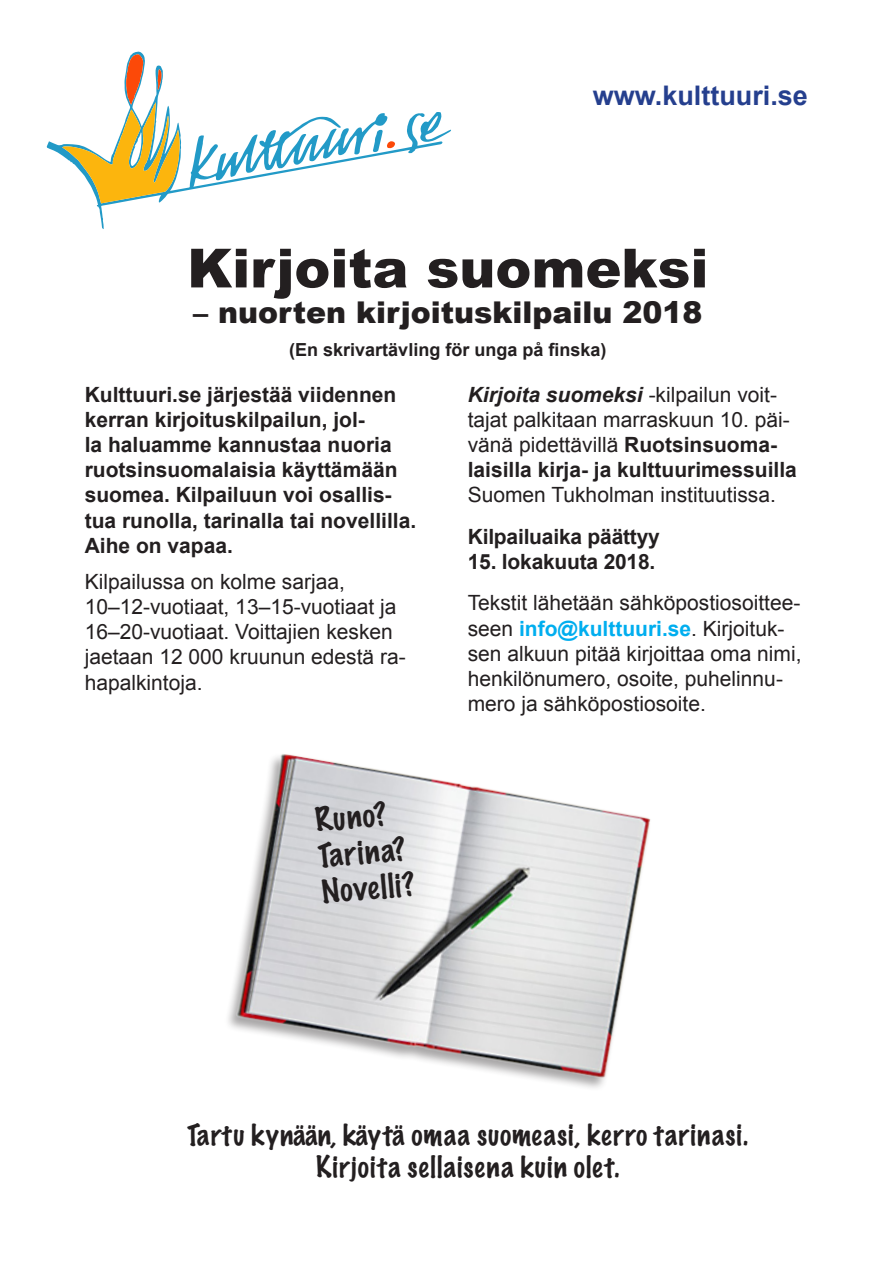
<style>
.page{position:relative;width:893px;height:1263px;background:#fff}
.page>*{position:absolute;margin:0;border:0;box-sizing:border-box;transform-origin:0 0}
.Allmänt_styckeformat{font:900 54px "Arial";color:#231f20}
.Allmänt_styckeformat-2{font:900 30px "Arial";color:#231f20}
.Allmänt_styckeformat-3{font:100 30px "Marker Felt";color:#231f20}
.Allmänt_styckeformat-4{font:100 27px "Marker Felt";letter-spacing:.045em;color:#231f20}
.Allmänt_styckeformat-5{font:700 27px "Arial";color:#253f8e}
.t1{font:21px/25.2px "Arial";color:#231f20}
.Allmänt_styckeformat-6{font:700 21px/25.2px "Arial";color:#231f20}
.Allmänt_styckeformat-7{font:700 18px "Arial";color:#231f20}
.s1{font-weight:700;font-style:italic}
.s2{font-weight:700}
.s3{font-weight:700;color:#00aeef}
</style>
<div class="page">
<svg style="left:46px;top:51px;width:397px;height:178px"></svg>
<svg style="left:420px;top:112px;width:31px;height:30px"></svg>
<svg style="left:373px;top:130px;width:22px;height:22px"></svg>
<svg style="left:62px;top:54px;width:118px;height:149px"></svg>
<img style="left:232px;top:754px;width:419px;height:331px">
<p class="Allmänt_styckeformat-5" style="left:593px;top:77px;width:217px">www.kulttuuri.se</p>
<p class="Allmänt_styckeformat" style="left:187px;top:229px;width:523px">Kirjoita suomeksi</p>
<p class="Allmänt_styckeformat-2" style="left:193px;top:291px;width:511px">– nuorten kirjoituskilpailu 2018</p>
<p class="Allmänt_styckeformat-7" style="left:289px;top:338px;width:319px">(En skrivartävling för unga på finska)</p>
<p class="Allmänt_styckeformat-6" style="left:85px;top:382px;width:333px">Kulttuuri.se järjestää viidennen kerran kirjoituskilpailun, jol-<br>la haluamme kannustaa nuoria ruotsinsuomalaisia käyttämään suomea. Kilpailuun voi osallis&shy;tua runolla, tarinalla tai novellilla.<br>Aihe on vapaa.</p>
<p class="t1" style="left:85px;top:569px;width:323px">Kilpailussa on kolme sarjaa,<br>10–12-vuotiaat, 13–15-vuotiaat ja<br>16–20-vuotiaat. Voittajien kesken jaetaan 12 000 kruunun edestä ra&shy;hapalkintoja.</p>
<p class="Allmänt_styckeformat-3" style="left:313px;top:796px;width:73px;rotate:-5deg">Runo?</p>
<p class="Allmänt_styckeformat-3" style="left:316px;top:832px;width:89px;rotate:-5deg">Tarina?</p>
<p class="Allmänt_styckeformat-3" style="left:319px;top:868px;width:95px;rotate:-5deg">Novelli?</p>
<p class="t1" style="left:468px;top:382px;width:331px"><span class="s1">Kirjoita suomeksi</span> -kilpailun voit&shy;tajat palkitaan marraskuun 10. päi&shy;vänä pidettävillä <span class="s2">Ruotsinsuoma&shy;laisilla kirja- ja kulttuurimessuilla </span>Suomen Tukholman instituutissa.</p>
<p class="Allmänt_styckeformat-6" style="left:468px;top:525px;width:194px">Kilpailuaika päättyy</p>
<p class="Allmänt_styckeformat-6" style="left:468px;top:550px;width:189px">15. lokakuuta 2018.</p>
<p class="t1" style="left:468px;top:591px;width:335px">Tekstit lähetään sähköpostiosoittee&shy;seen <span class="s3">info@kulttuuri.se</span>. Kirjoituk&shy;sen alkuun pitää kirjoittaa oma nimi, henkilönumero, osoite, puhelinnu&shy;mero ja sähköpostiosoite.</p>
<p class="Allmänt_styckeformat-4" style="left:187px;top:1113px;width:563px">Tartu kynään, käytä omaa suomeasi, kerro tarinasi.</p>
<p class="Allmänt_styckeformat-4" style="left:316px;top:1146px;width:305px">Kirjoita sellaisena kuin olet.</p>
</div>
